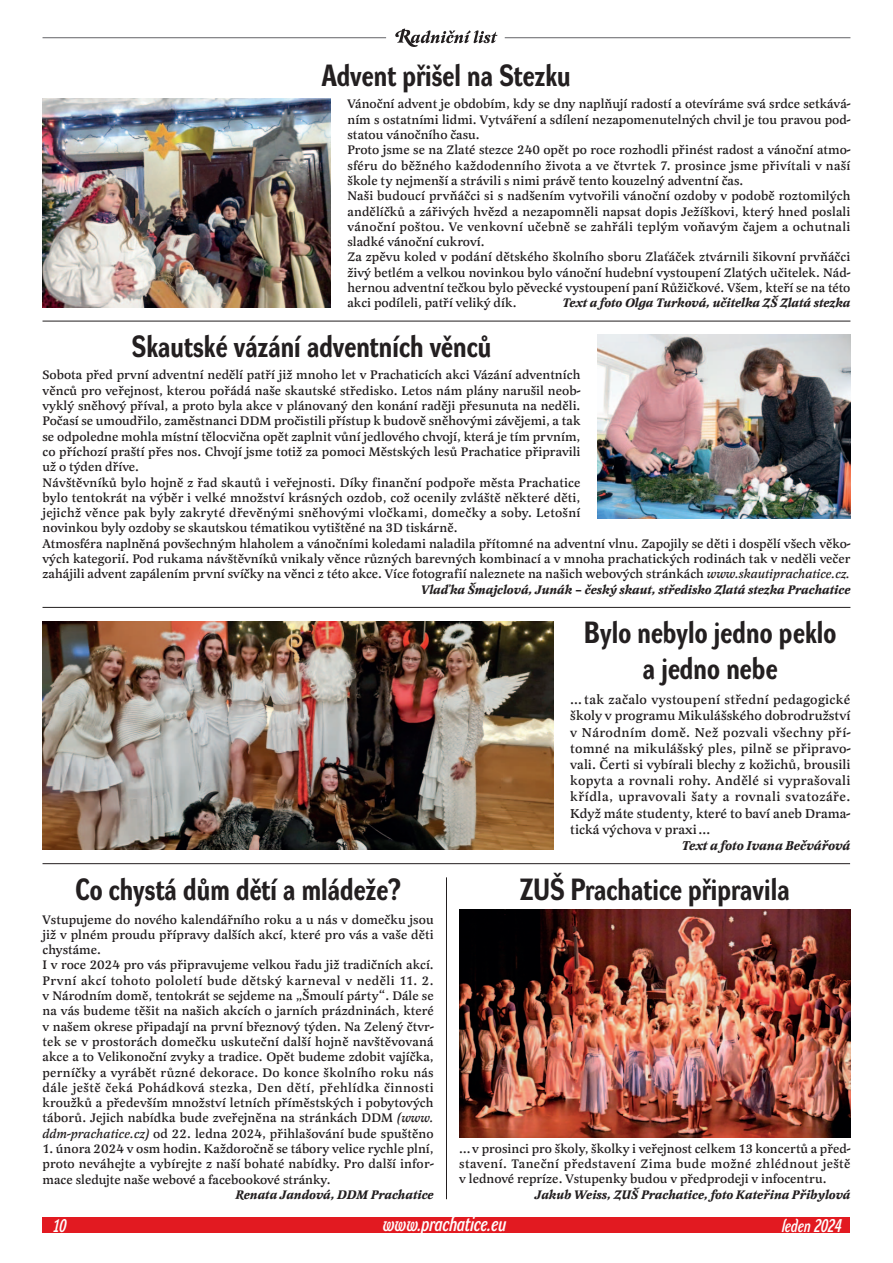
<style>
.page{position:relative;width:893px;height:1263px;background:#fff}
.page>*{position:absolute;margin:0;border:0;box-sizing:border-box;transform-origin:0 0}
.t1{font:700 30px/36px "Dyna Grotesk RM";letter-spacing:.005em;color:#231f20;text-align:center}
.t2{font:italic 21px "Dyna Grotesk DC";color:#fff}
.t3{font:italic 18px "Dyna Grotesk DC";color:#fff}
.t4{font:500 13.2px/16.2px "Latienne TEE";color:#231f20;text-align:justify}
.t5{font:italic 700 13.2px "Latienne TEE";color:#231f20}
.t6{font:500 12.75px/15.3px "Latienne TEE";color:#231f20;text-align:justify}
.t7{font:italic 700 12.75px "Latienne TEE";color:#231f20}
.t8{font:500 12.75px "Latienne TEE";letter-spacing:.02em;color:#231f20}
.s1{font-style:italic}
</style>
<div class="page">
<div style="left:43px;top:1217px;width:807px;height:16px;background:#e21a21"></div>
<svg style="left:395px;top:29px;width:103px;height:18px"></svg>
<img style="left:43px;top:99px;width:287px;height:208px">
<img style="left:597px;top:335px;width:253px;height:184px">
<img style="left:459px;top:909px;width:391px;height:228px">
<img style="left:43px;top:621px;width:510px;height:229px">
<hr style="left:43px;top:37px;width:343px;height:1px;background:#636366">
<hr style="left:505px;top:37px;width:345px;height:1px;background:#636366">
<hr style="left:43px;top:321px;width:807px;height:1px;background:#231f20">
<hr style="left:43px;top:607px;width:807px;height:1px;background:#231f20">
<hr style="left:43px;top:863px;width:807px;height:1px;background:#231f20">
<hr style="left:446px;top:877px;width:1px;height:322px;background:#231f20">
<h1 class="t1" style="left:322px;top:60px;width:250px">Advent přišel na Stezku</h1>
<p class="t6" style="left:347px;top:98px;width:504px;text-align:left">Vánoční advent je obdobím, kdy se dny naplňují radostí a otevíráme svá srdce setkává&shy;ním s ostatními lidmi. Vytváření a sdílení nezapomenutelných chvil je tou pravou pod&shy;statou vánočního času.<br>Proto jsme se na Zlaté stezce 240 opět po roce rozhodli přinést radost a vánoční atmo&shy;sféru do běžného každodenního života a ve čtvrtek 7. prosince jsme přivítali v naší škole ty nejmenší a strávili s nimi právě tento kouzelný adventní čas.<br>Naši budoucí prvňáčci si s nadšením vytvořili vánoční ozdoby v podobě roztomilých andělíčků a zářivých hvězd a nezapomněli napsat dopis Ježíškovi, který hned poslali vánoční poštou. Ve venkovní učebně se zahřáli teplým voňavým čajem a ochutnali sladké vánoční cukroví.<br>Za zpěvu koled v podání dětského školního sboru Zlaťáček ztvárnili šikovní prvňáčci živý betlém a velkou novinkou bylo vánoční hudební vystoupení Zlatých učitelek. Nád&shy;hernou adventní tečkou bylo pěvecké vystoupení paní Růžičkové. Všem, kteří se na této akci podíleli, patří veliký dík.</p>
<p class="t7" style="left:562px;top:296px;width:290px">Text a foto Olga Turková, učitelka ZŠ Zlatá stezka</p>
<h1 class="t1" style="left:132px;top:331px;width:361px">Skautské vázání adventních věnců</h1>
<p class="t6" style="left:43px;top:368px;width:539px">Sobota před první adventní nedělí patří již mnoho let v Prachaticích akci Vázání adventních</p>
<p class="t6" style="left:43px;top:384px;width:539px">věnců pro veřejnost, kterou pořádá naše skautské středisko. Letos nám plány narušil neob-</p>
<p class="t6" style="left:43px;top:399px;width:539px">vyklý sněhový příval, a proto byla akce v plánovaný den konání raději přesunuta na neděli.</p>
<p class="t6" style="left:43px;top:414px;width:539px">Počasí se umoudřilo, zaměstnanci DDM pročistili přístup k budově sněhovými závějemi, a tak</p>
<p class="t6" style="left:43px;top:430px;width:539px">se odpoledne mohla místní tělocvična opět zaplnit vůní jedlového chvojí, která je tím prvním,</p>
<p class="t6" style="left:43px;top:445px;width:539px">co příchozí praští přes nos. Chvojí jsme totiž za pomoci Městských lesů Prachatice připravili</p>
<p class="t6" style="left:43px;top:460px;width:98px">už o týden dříve.</p>
<p class="t6" style="left:43px;top:476px;width:539px">Návštěvníků bylo hojně z řad skautů i veřejnosti. Díky finanční podpoře města Prachatice</p>
<p class="t6" style="left:43px;top:491px;width:539px">bylo tentokrát na výběr i velké množství krásných ozdob, což ocenily zvláště některé děti,</p>
<p class="t8" style="left:43px;top:506px;width:539px">jejichž věnce pak byly zakryté dřevěnými sněhovými vločkami, domečky a soby. Letošní</p>
<p class="t6" style="left:43px;top:521px;width:416px">novinkou byly ozdoby se skautskou tématikou vytištěné na 3D tiskárně.</p>
<p class="t6" style="left:43px;top:537px;width:809px">Atmosféra naplněná povšechným hlaholem a vánočními koledami naladila přítomné na adventní vlnu. Zapojily se děti i dospělí všech věko-</p>
<p class="t6" style="left:43px;top:552px;width:809px">vých kategorií. Pod rukama návštěvníků vnikaly věnce různých barevných kombinací a v mnoha prachatických rodinách tak v neděli večer</p>
<p class="t6" style="left:43px;top:567px;width:809px">zahájili advent zapálením první svíčky na věnci z této akce. Více fotografií naleznete na našich webových stránkách <span class="s1">www.skautiprachatice.cz.</span></p>
<p class="t7" style="left:421px;top:583px;width:431px">Vlaďka Šmajclová, Junák – český skaut, středisko Zlatá stezka Prachatice</p>
<h1 class="t1" style="left:75px;top:874px;width:327px">Co chystá dům dětí a mládeže?</h1>
<p class="t6" style="left:43px;top:912px;width:393px;text-align:left">Vstupujeme do nového kalendářního roku a u nás v domečku jsou již v plném proudu přípravy dalších akcí, které pro vás a vaše děti chystáme.<br>I v roce 2024 pro vás připravujeme velkou řadu již tradičních akcí.<br>První akcí tohoto pololetí bude dětský karneval v neděli 11. 2. v Národním domě, tentokrát se sejdeme na „Šmoulí párty“. Dále se na vás budeme těšit na našich akcích o jarních prázdninách, které v našem okrese připadají na první březnový týden. Na Zelený čtvr&shy;tek se v prostorách domečku uskuteční další hojně navštěvovaná akce a to Velikonoční zvyky a tradice. Opět budeme zdobit vajíčka, perníčky a vyrábět různé dekorace. Do konce školního roku nás dále ještě čeká Pohádková stezka, Den dětí, přehlídka činnosti kroužků a především množství letních příměstských i pobytových táborů. Jejich nabídka bude zveřejněna na stránkách DDM <span class="s1">(www. ddm-prachatice.cz)</span> od 22. ledna 2024, přihlašování bude spuštěno</p>
<p class="t6" style="left:43px;top:1142px;width:393px">1. února 2024 v osm hodin. Každoročně se tábory velice rychle plní, proto neváhejte a vybírejte z naší bohaté nabídky. Pro další infor&shy;mace sledujte naše webové a facebookové stránky.</p>
<p class="t7" style="left:235px;top:1188px;width:200px">Renata Jandová, DDM Prachatice</p>
<h1 class="t1" style="left:584px;top:617px;width:254px">Bylo nebylo jedno peklo a jedno nebe</h1>
<p class="t4" style="left:570px;top:693px;width:282px">… tak začalo vystoupení střední pedagogické školy v programu Mikulášského dobrodružství v Národním domě. Než pozvali všechny pří&shy;tomné na mikulášský ples, pilně se připravo&shy;vali. Čerti si vybírali blechy z kožichů, brousili kopyta a rovnali rohy. Andělé si vyprašovali křídla, upravovali šaty a rovnali svatozáře.<br>Když máte studenty, které to baví aneb Drama&shy;tická výchova v praxi …</p>
<p class="t5" style="left:682px;top:839px;width:170px">Text a foto Ivana Bečvářová</p>
<h1 class="t1" style="left:520px;top:874px;width:271px">ZUŠ Prachatice připravila</h1>
<p class="t6" style="left:459px;top:1142px;width:393px">… v prosinci pro školy, školky i veřejnost celkem 13 koncertů a před&shy;stavení. Taneční představení Zima bude možné zhlédnout ještě v lednové repríze. Vstupenky budou v předprodeji v infocentru.</p>
<p class="t7" style="left:535px;top:1188px;width:317px">Jakub Weiss, ZUŠ Prachatice, foto Kateřina Přibylová</p>
<h2 class="t2" style="left:383px;top:1215px;width:125px">www.prachatice.eu</h2>
<h3 class="t3" style="left:52px;top:1218px;width:15px">10</h3>
<h3 class="t3" style="left:782px;top:1218px;width:61px">leden 2024</h3>
</div>
